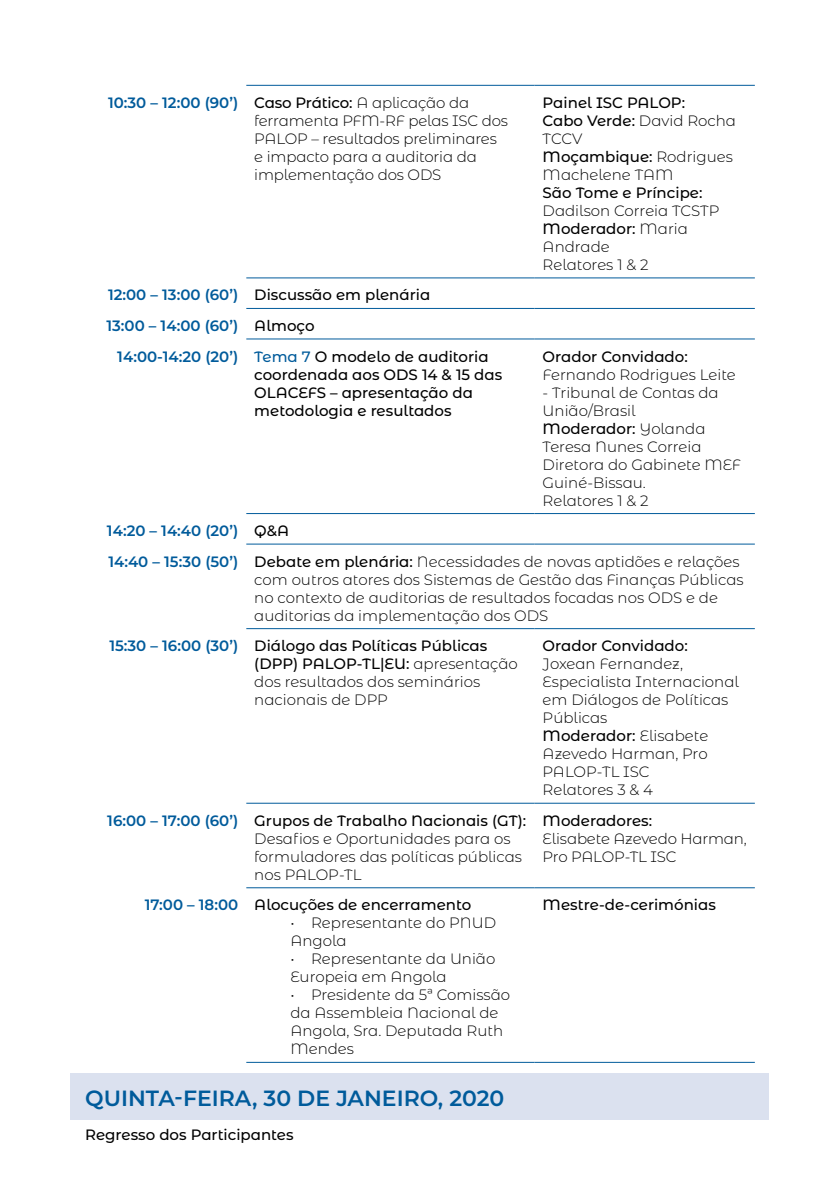
<style>
.page{position:relative;width:840px;height:1191px;background:#fff}
.page>*{position:absolute;margin:0;border:0;box-sizing:border-box;transform-origin:0 0}
.t1{font:600 22px "Montserrat";color:#005b9b}
.t2{font:300 15px/18px "Montserrat Alternates";color:#000}
.t3{font:500 15px/18px "Montserrat Alternates";color:#000}
.t4{font:600 15px/30.6px "Montserrat Alternates";color:#005b9b}
.s1{font-weight:600;color:#005b9b}
.s2{font-weight:500}
.s3{font-weight:300}
.s4{font-weight:500;color:#000}
.s5{color:#005b9b}
</style>
<div class="page">
<hr style="left:246px;top:339px;width:288px;height:1px;background:#005b9b">
<hr style="left:534px;top:339px;width:220px;height:1px;background:#005b9b">
<hr style="left:246px;top:513px;width:288px;height:1px;background:#005b9b">
<hr style="left:534px;top:513px;width:220px;height:1px;background:#005b9b">
<hr style="left:246px;top:85px;width:288px;height:1px;background:#005b9b">
<hr style="left:534px;top:85px;width:220px;height:1px;background:#005b9b">
<hr style="left:246px;top:277px;width:288px;height:1px;background:#005b9b">
<hr style="left:534px;top:277px;width:220px;height:1px;background:#005b9b">
<hr style="left:246px;top:308px;width:288px;height:1px;background:#005b9b">
<hr style="left:534px;top:308px;width:220px;height:1px;background:#005b9b">
<hr style="left:246px;top:544px;width:288px;height:1px;background:#005b9b">
<hr style="left:534px;top:544px;width:220px;height:1px;background:#005b9b">
<hr style="left:246px;top:628px;width:288px;height:1px;background:#005b9b">
<hr style="left:534px;top:628px;width:220px;height:1px;background:#005b9b">
<hr style="left:246px;top:803px;width:288px;height:1px;background:#005b9b">
<hr style="left:534px;top:803px;width:220px;height:1px;background:#005b9b">
<hr style="left:246px;top:887px;width:288px;height:1px;background:#005b9b">
<hr style="left:534px;top:887px;width:220px;height:1px;background:#005b9b">
<hr style="left:246px;top:1062px;width:288px;height:1px;background:#005b9b">
<hr style="left:534px;top:1062px;width:220px;height:1px;background:#005b9b">
<div style="left:71px;top:1073px;width:697px;height:47px;background:#dbe1ef"></div>
<p class="t2" style="left:254px;top:93px;width:255px;text-indent:-146px"><span class="s1">10:30 – 12:00 (90’)</span> <span class="s2">Caso Prático:</span> A aplicação da ferramenta PFM-RF pelas ISC dos<br>PALOP – resultados preliminares e impacto para a auditoria da implementação dos ODS</p>
<p class="t3" style="left:542px;top:93px;width:195px">Painel ISC PALOP:<br>Cabo Verde: <span class="s3">David Rocha<br>TCCV<br></span>Moçambique: <span class="s3">Rodrigues<br>Machelene TAM</span></p>
<p class="t3" style="left:542px;top:183px;width:161px">São Tome e Príncipe:</p>
<p class="t2" style="left:542px;top:201px;width:178px">Dadilson Correia TCSTP<br><span class="s2">Moderador:</span> Maria<br>Andrade<br>Relatores 1 &amp; 2</p>
<p class="t4" style="left:106px;top:279px;width:325px">12:00 – 13:00 (60’) <span class="s4">Discussão em plenária<br></span>13:00 – 14:00 (60’) <span class="s4">Almoço</span></p>
<p class="t3" style="left:254px;top:346px;width:249px;text-indent:-137px"><span class="s1">14:00-14:20 (20’)</span> <span class="s5">Tema 7</span> O modelo de auditoria coordenada aos ODS 14 &amp; 15 das<br>OLACEFS – apresentação da metodologia e resultados</p>
<p class="t3" style="left:542px;top:346px;width:147px">Orador Convidado:</p>
<p class="t2" style="left:542px;top:365px;width:194px">Fernando Rodrigues Leite</p>
<p class="t2" style="left:542px;top:383px;width:200px">- Tribunal de Contas da<br>União/Brasil<br><span class="s2">Moderador:</span> Yolanda<br>Teresa Nunes Correia<br>Diretora do Gabinete MEF<br>Guiné-Bissau.<br>Relatores 1 &amp; 2</p>
<p class="t2" style="left:107px;top:515px;width:634px;line-height:30.6px"><span class="s1">14:20 – 14:40 (20’)</span> <span class="s2">Q&amp;A<br></span><span class="s1">14:40 – 15:30 (50’)</span> <span class="s2">Debate em plenária:</span> Necessidades de novas aptidões e relações</p>
<p class="t2" style="left:254px;top:570px;width:490px">com outros atores dos Sistemas de Gestão das Finanças Públicas no contexto de auditorias de resultados focadas nos ODS e de auditorias da implementação dos ODS</p>
<p class="t2" style="left:254px;top:636px;width:265px;text-indent:-145px"><span class="s1">15:30 – 16:00 (30’)</span> <span class="s2">Diálogo das Políticas Públicas (DPP) PALOP-TL|EU:</span> apresentação dos resultados dos seminários nacionais de DPP</p>
<p class="t3" style="left:542px;top:636px;width:147px">Orador Convidado:</p>
<p class="t2" style="left:542px;top:654px;width:198px">Joxean Fernandez,<br>Especialista Internacional em Diálogos de Políticas<br>Públicas<br><span class="s2">Moderador:</span> Elisabete<br>Azevedo Harman, Pro<br>PALOP-TL ISC<br>Relatores 3 &amp; 4</p>
<p class="t2" style="left:254px;top:811px;width:273px;text-indent:-147px"><span class="s1">16:00 – 17:00 (60’)</span> <span class="s2">Grupos de Trabalho Nacionais (GT):<br></span>Desafios e Oportunidades para os formuladores das políticas públicas nos PALOP-TL</p>
<p class="t3" style="left:542px;top:811px;width:111px">Moderadores:</p>
<p class="t2" style="left:542px;top:829px;width:205px">Elisabete Azevedo Harman,<br>Pro PALOP-TL ISC</p>
<p class="t3" style="left:145px;top:895px;width:328px"><span class="s1">17:00 – 18:00</span> Alocuções de encerramento</p>
<p class="t2" style="left:290px;top:913px;width:207px">• Representante do PNUD<br>Angola</p>
<p class="t2" style="left:290px;top:949px;width:206px">• Representante da União<br>Europeia em Angola</p>
<p class="t2" style="left:290px;top:985px;width:221px">• Presidente da 5ª Comissão da Assembleia Nacional de<br>Angola, Sra. Deputada Ruth<br>Mendes</p>
<h1 class="t1" style="left:85px;top:1082px;width:420px">QUINTA-FEIRA, 30 DE JANEIRO, 2020</h1>
<p class="t3" style="left:85px;top:1125px;width:210px">Regresso dos Participantes</p>
<p class="t3" style="left:542px;top:895px;width:175px">Mestre-de-cerimónias</p>
</div>
